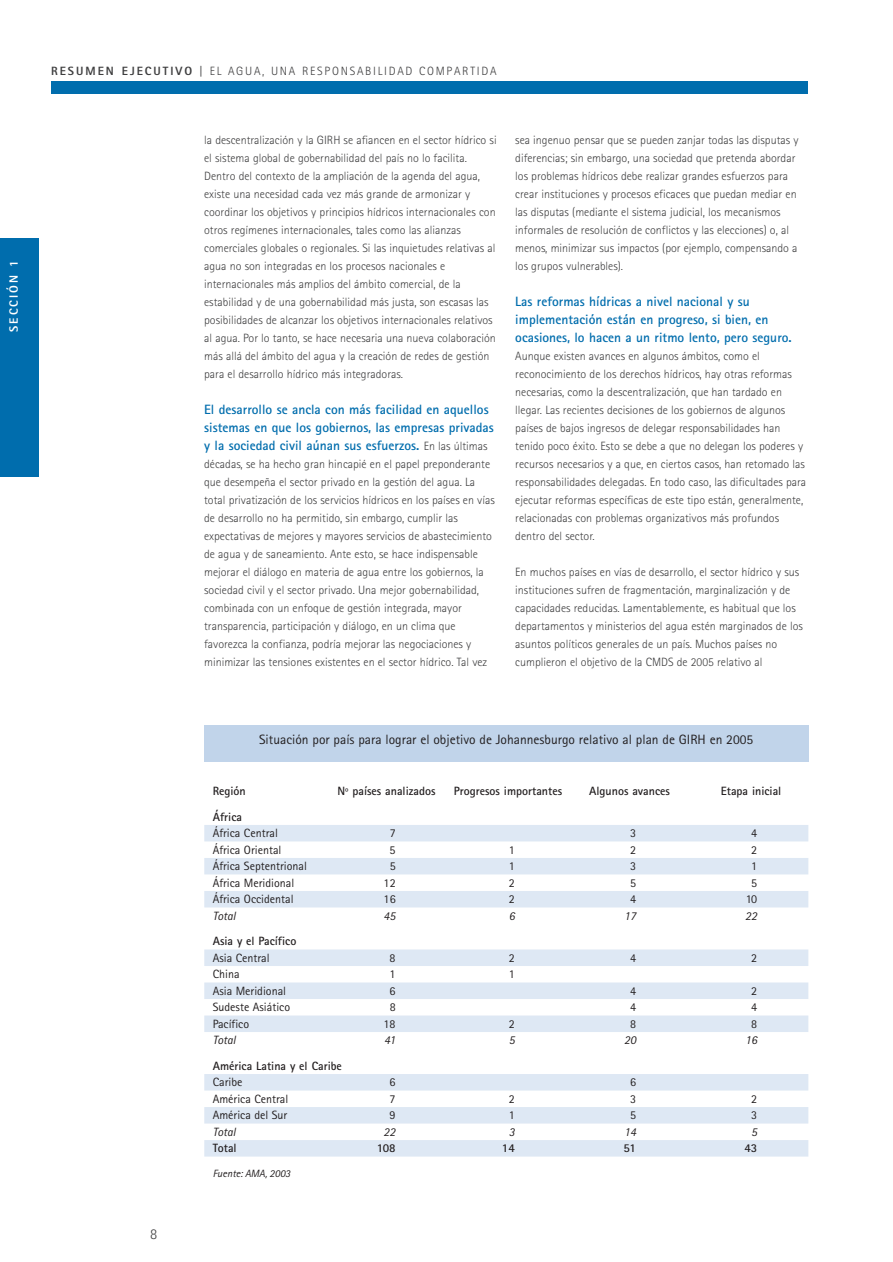
<style>
.page{position:relative;width:893px;height:1262px;background:#fff}
.page>*{position:absolute;margin:0;border:0;box-sizing:border-box;transform-origin:0 0}
.t1{font:300 15px "Rotis Sans Serif";color:#3e3e3f}
.t2{font:700 13.5px/18px "Rotis Sans Serif";color:#006dad}
.t3{font:13.5px "Rotis Sans Serif";color:#231f20}
.t4{font:300 12px/18px "Rotis Sans Serif";color:#3e3e3f}
.t5{font:12px "Rotis Sans Serif";color:#231f20}
.t6{font:700 12px "Rotis Sans Serif";color:#231f20}
.t7{font:300 12px "Rotis Sans Serif";letter-spacing:.145em;color:#3e3e3f}
.t8{font:italic 12px "Rotis Sans Serif";color:#231f20}
.t9{font:800 12px "Rotis Sans Serif";letter-spacing:.165em;color:#fff}
.t10{font:italic 10.5px "Rotis Sans Serif";color:#231f20}
.s1{font-weight:800}
.s2{font-weight:400}
.s3{font-weight:300;font-size:12px;color:#3e3e3f}
</style>
<div class="page">
<div style="left:204px;top:725px;width:604px;height:36px;background:#c1d4ea"></div>
<div style="left:51px;top:81px;width:757px;height:13px;background:#006dad"></div>
<div style="left:0;top:238px;width:38px;height:238px;background:#006dad"></div>
<div style="left:204px;top:825px;width:604px;height:16px;background:#dee8f4"></div>
<div style="left:204px;top:858px;width:604px;height:16px;background:#dee8f4"></div>
<div style="left:204px;top:891px;width:604px;height:16px;background:#dee8f4"></div>
<div style="left:204px;top:949px;width:604px;height:17px;background:#dee8f4"></div>
<div style="left:204px;top:982px;width:604px;height:17px;background:#dee8f4"></div>
<div style="left:204px;top:1015px;width:604px;height:17px;background:#dee8f4"></div>
<div style="left:204px;top:1074px;width:604px;height:16px;background:#dee8f4"></div>
<div style="left:204px;top:1107px;width:604px;height:16px;background:#dee8f4"></div>
<div style="left:204px;top:1140px;width:604px;height:16px;background:#dee8f4"></div>
<p class="t9" style="left:9px;top:332px;width:73px;rotate:-90deg">SECCIÓN 1</p>
<p class="t7" style="left:51px;top:67px;width:447px"><span class="s1">RESUMEN EJECUTIVO</span> <span class="s2">|</span> EL AGUA, UNA RESPONSABILIDAD COMPARTIDA</p>
<p class="t4" style="left:204px;top:132px;width:294px">la descentralización y la GIRH se afiancen en el sector hídrico si el sistema global de gobernabilidad del país no lo facilita.<br>Dentro del contexto de la ampliación de la agenda del agua, existe una necesidad cada vez más grande de armonizar y coordinar los objetivos y principios hídricos internacionales con otros regímenes internacionales, tales como las alianzas comerciales globales o regionales. Si las inquietudes relativas al agua no son integradas en los procesos nacionales e internacionales más amplios del ámbito comercial, de la estabilidad y de una gobernabilidad más justa, son escasas las posibilidades de alcanzar los objetivos internacionales relativos al agua. Por lo tanto, se hace necesaria una nueva colaboración más allá del ámbito del agua y la creación de redes de gestión para el desarrollo hídrico más integradoras.</p>
<p class="t2" style="left:204px;top:402px;width:291px">El desarrollo se ancla con más facilidad en aquellos sistemas en que los gobiernos, las empresas privadas y la sociedad civil aúnan sus esfuerzos. <span class="s3">En las últimas</span></p>
<p class="t4" style="left:204px;top:456px;width:292px">décadas, se ha hecho gran hincapié en el papel preponderante que desempeña el sector privado en la gestión del agua. La total privatización de los servicios hídricos en los países en vías de desarrollo no ha permitido, sin embargo, cumplir las expectativas de mejores y mayores servicios de abastecimiento de agua y de saneamiento. Ante esto, se hace indispensable mejorar el diálogo en materia de agua entre los gobiernos, la sociedad civil y el sector privado. Una mejor gobernabilidad, combinada con un enfoque de gestión integrada, mayor transparencia, participación y diálogo, en un clima que favorezca la confianza, podría mejorar las negociaciones y minimizar las tensiones existentes en el sector hídrico. Tal vez</p>
<p class="t4" style="left:515px;top:132px;width:285px">sea ingenuo pensar que se pueden zanjar todas las disputas y diferencias; sin embargo, una sociedad que pretenda abordar los problemas hídricos debe realizar grandes esfuerzos para crear instituciones y procesos eficaces que puedan mediar en las disputas (mediante el sistema judicial, los mecanismos informales de resolución de conflictos y las elecciones) o, al menos, minimizar sus impactos (por ejemplo, compensando a los grupos vulnerables).</p>
<p class="t2" style="left:515px;top:294px;width:278px">Las reformas hídricas a nivel nacional y su implementación están en progreso, si bien, en ocasiones, lo hacen a un ritmo lento, pero seguro.</p>
<p class="t4" style="left:515px;top:348px;width:292px">Aunque existen avances en algunos ámbitos, como el reconocimiento de los derechos hídricos, hay otras reformas necesarias, como la descentralización, que han tardado en llegar. Las recientes decisiones de los gobiernos de algunos países de bajos ingresos de delegar responsabilidades han tenido poco éxito. Esto se debe a que no delegan los poderes y recursos necesarios y a que, en ciertos casos, han retomado las responsabilidades delegadas. En todo caso, las dificultades para ejecutar reformas específicas de este tipo están, generalmente, relacionadas con problemas organizativos más profundos dentro del sector.</p>
<p class="t4" style="left:515px;top:564px;width:289px">En muchos países en vías de desarrollo, el sector hídrico y sus instituciones sufren de fragmentación, marginalización y de capacidades reducidas. Lamentablemente, es habitual que los departamentos y ministerios del agua estén marginados de los asuntos políticos generales de un país. Muchos países no cumplieron el objetivo de la CMDS de 2005 relativo al</p>
<p class="t3" style="left:259px;top:735px;width:495px">Situación por país para lograr el objetivo de Johannesburgo relativo al plan de GIRH en 2005</p>
<p class="t1" style="left:150px;top:1228px;width:9px">8</p>
<p class="t6" style="left:213px;top:787px;width:35px">Región</p>
<p class="t6" style="left:337px;top:787px;width:100px">Nº países analizados</p>
<p class="t6" style="left:454px;top:787px;width:110px">Progresos importantes</p>
<p class="t6" style="left:589px;top:787px;width:82px">Algunos avances</p>
<p class="t6" style="left:720px;top:787px;width:62px">Etapa inicial</p>
<p class="t6" style="left:213px;top:812px;width:31px">África</p>
<p class="t5" style="left:213px;top:829px;width:67px">África Central</p>
<p class="t5" style="left:389px;top:829px;width:7px">7</p>
<p class="t5" style="left:630px;top:829px;width:7px">3</p>
<p class="t5" style="left:751px;top:829px;width:7px">4</p>
<p class="t5" style="left:213px;top:845px;width:70px">África Oriental</p>
<p class="t5" style="left:389px;top:845px;width:7px">5</p>
<p class="t5" style="left:508px;top:845px;width:7px">1</p>
<p class="t5" style="left:630px;top:845px;width:7px">2</p>
<p class="t5" style="left:751px;top:845px;width:7px">2</p>
<p class="t5" style="left:213px;top:862px;width:96px">África Septentrional</p>
<p class="t5" style="left:389px;top:862px;width:7px">5</p>
<p class="t5" style="left:509px;top:862px;width:7px">1</p>
<p class="t5" style="left:630px;top:862px;width:7px">3</p>
<p class="t5" style="left:751px;top:862px;width:7px">1</p>
<p class="t5" style="left:213px;top:878px;width:83px">África Meridional</p>
<p class="t5" style="left:383px;top:878px;width:13px">12</p>
<p class="t5" style="left:509px;top:878px;width:7px">2</p>
<p class="t5" style="left:630px;top:878px;width:7px">5</p>
<p class="t5" style="left:751px;top:878px;width:7px">5</p>
<p class="t5" style="left:213px;top:895px;width:82px">África Occidental</p>
<p class="t5" style="left:383px;top:895px;width:13px">16</p>
<p class="t5" style="left:509px;top:895px;width:7px">2</p>
<p class="t5" style="left:630px;top:895px;width:7px">4</p>
<p class="t5" style="left:745px;top:895px;width:13px">10</p>
<p class="t8" style="left:213px;top:911px;width:25px">Total</p>
<p class="t8" style="left:383px;top:911px;width:13px">45</p>
<p class="t8" style="left:508px;top:911px;width:7px">6</p>
<p class="t8" style="left:624px;top:911px;width:13px">17</p>
<p class="t8" style="left:745px;top:911px;width:13px">22</p>
<p class="t6" style="left:213px;top:937px;width:85px">Asia y el Pacífico</p>
<p class="t5" style="left:213px;top:953px;width:58px">Asia Central</p>
<p class="t5" style="left:389px;top:953px;width:7px">8</p>
<p class="t5" style="left:508px;top:953px;width:7px">2</p>
<p class="t5" style="left:630px;top:953px;width:7px">4</p>
<p class="t5" style="left:751px;top:953px;width:7px">2</p>
<p class="t5" style="left:213px;top:970px;width:28px">China</p>
<p class="t5" style="left:389px;top:970px;width:7px">1</p>
<p class="t5" style="left:508px;top:970px;width:7px">1</p>
<p class="t5" style="left:213px;top:986px;width:75px">Asia Meridional</p>
<p class="t5" style="left:389px;top:986px;width:7px">6</p>
<p class="t5" style="left:630px;top:986px;width:7px">4</p>
<p class="t5" style="left:751px;top:986px;width:7px">2</p>
<p class="t5" style="left:213px;top:1003px;width:79px">Sudeste Asiático</p>
<p class="t5" style="left:389px;top:1003px;width:7px">8</p>
<p class="t5" style="left:630px;top:1003px;width:7px">4</p>
<p class="t5" style="left:751px;top:1003px;width:7px">4</p>
<p class="t5" style="left:213px;top:1019px;width:38px">Pacífico</p>
<p class="t5" style="left:383px;top:1019px;width:13px">18</p>
<p class="t5" style="left:508px;top:1019px;width:7px">2</p>
<p class="t5" style="left:630px;top:1019px;width:7px">8</p>
<p class="t5" style="left:751px;top:1019px;width:7px">8</p>
<p class="t8" style="left:213px;top:1036px;width:25px">Total</p>
<p class="t8" style="left:384px;top:1036px;width:13px">41</p>
<p class="t8" style="left:508px;top:1036px;width:7px">5</p>
<p class="t8" style="left:624px;top:1036px;width:13px">20</p>
<p class="t8" style="left:745px;top:1036px;width:13px">16</p>
<p class="t6" style="left:213px;top:1061px;width:131px">América Latina y el Caribe</p>
<p class="t5" style="left:213px;top:1078px;width:31px">Caribe</p>
<p class="t5" style="left:389px;top:1078px;width:7px">6</p>
<p class="t5" style="left:630px;top:1078px;width:7px">6</p>
<p class="t5" style="left:213px;top:1094px;width:77px">América Central</p>
<p class="t5" style="left:389px;top:1094px;width:7px">7</p>
<p class="t5" style="left:508px;top:1094px;width:7px">2</p>
<p class="t5" style="left:630px;top:1094px;width:7px">3</p>
<p class="t5" style="left:751px;top:1094px;width:7px">2</p>
<p class="t5" style="left:213px;top:1111px;width:76px">América del Sur</p>
<p class="t5" style="left:389px;top:1111px;width:7px">9</p>
<p class="t5" style="left:508px;top:1111px;width:7px">1</p>
<p class="t5" style="left:630px;top:1111px;width:7px">5</p>
<p class="t5" style="left:751px;top:1111px;width:7px">3</p>
<p class="t8" style="left:213px;top:1127px;width:25px">Total</p>
<p class="t8" style="left:383px;top:1127px;width:13px">22</p>
<p class="t8" style="left:508px;top:1127px;width:7px">3</p>
<p class="t8" style="left:624px;top:1127px;width:13px">14</p>
<p class="t8" style="left:751px;top:1127px;width:7px">5</p>
<p class="t6" style="left:213px;top:1144px;width:25px">Total</p>
<p class="t6" style="left:377px;top:1144px;width:20px">108</p>
<p class="t6" style="left:502px;top:1144px;width:14px">14</p>
<p class="t6" style="left:623px;top:1144px;width:14px">51</p>
<p class="t6" style="left:744px;top:1144px;width:14px">43</p>
<p class="t10" style="left:213px;top:1169px;width:79px">Fuente: AMA, 2003</p>
</div>
